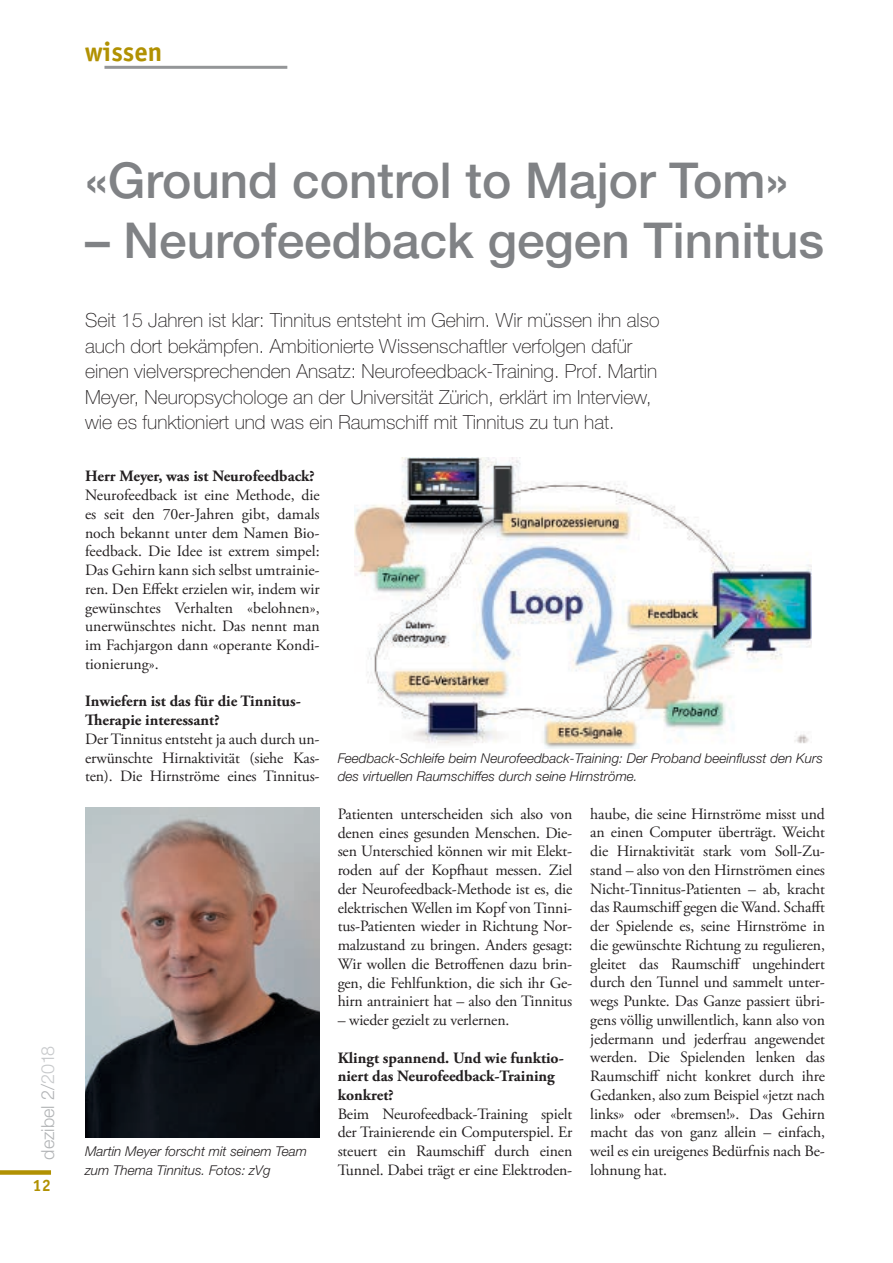
<style>
.page{position:relative;width:893px;height:1263px;background:#fff}
.page>*{position:absolute;margin:0;border:0;box-sizing:border-box;transform-origin:0 0}
.t1{font:500 49.5px "Helvetica Neue LT Pro";color:#808285}
.t2{font:700 27px "Officina Sans Std";color:#b19102}
.t3{font:100 19.5px/25.5px "Helvetica Neue LT Pro";color:#231f20}
.t4{font:300 18px "Helvetica Neue LT Pro";color:#b2b4b6}
.t5{font:700 16.5px "Officina Sans Std";color:#b19102}
.t6{font:15.75px/18.8px "Adobe Garamond Pro";letter-spacing:-.01em;color:#231f20;text-align:justify}
.t7{font:700 15.75px/18.8px "Adobe Garamond Pro";color:#231f20}
.t8{font:italic 300 13.5px/18.8px "Helvetica Neue LT Pro";color:#231f20}
.s1{color:#c7c9cb}
</style>
<div class="page">
<hr style="left:104px;top:66px;width:183px;height:3px;background:#949698">
<div style="left:0;top:1170px;width:51px;height:5px;background:#b19102"></div>
<img style="left:355px;top:457px;width:456px;height:291px">
<img style="left:85px;top:808px;width:235px;height:330px">
<h2 class="t2" style="left:85px;top:35px;width:79px">wissen</h2>
<p class="t4" style="left:37px;top:1160px;width:116px;rotate:-90deg">dezibel 2/<span class="s1">2018</span></p>
<p class="t5" style="left:33px;top:1175px;width:20px">12</p>
<h1 class="t1" style="left:85px;top:151px;width:705px">«Ground control to Major Tom»</h1>
<h1 class="t1" style="left:85px;top:211px;width:741px">– Neurofeedback gegen Tinnitus</h1>
<p class="t3" style="left:85px;top:308px;width:576px">Seit 15 Jahren ist klar: Tinnitus entsteht im Gehirn. Wir müssen ihn also auch dort bekämpfen. Ambitionierte Wissenschaftler verfolgen dafür einen vielversprechenden Ansatz: Neurofeedback-Training. Prof. Martin Meyer, Neuropsychologe an der Universität Zürich, erklärt im Interview, wie es funktioniert und was ein Raumschiff mit Tinnitus zu tun hat.</p>
<p class="t7" style="left:85px;top:467px;width:231px">Herr Meyer, was ist Neurofeedback?</p>
<p class="t6" style="left:85px;top:486px;width:236px">Neurofeedback ist eine Methode, die es seit den 70er-Jahren gibt, damals noch bekannt unter dem Namen Bio&shy;feedback. Die Idee ist extrem simpel:<br>Das Gehirn kann sich selbst umtrainie&shy;ren. Den Effekt erzielen wir, indem wir gewünschtes Verhalten «belohnen», unerwünschtes nicht. Das nennt man im Fachjargon dann «operante Kondi&shy;tionierung».</p>
<p class="t7" style="left:85px;top:692px;width:217px">Inwiefern ist das für die Tinnitus-<br>Therapie interessant?</p>
<p class="t6" style="left:85px;top:730px;width:236px">Der Tinnitus entsteht ja auch durch un&shy;erwünschte Hirnaktivität (siehe Kas&shy;ten). Die Hirnströme eines Tinnitus-</p>
<p class="t8" style="left:85px;top:1142px;width:224px">Martin Meyer forscht mit seinem Team zum Thema Tinnitus. Fotos: zVg</p>
<p class="t8" style="left:338px;top:748px;width:487px">Feedback-Schleife beim Neurofeedback-Training: Der Proband beeinflusst den Kurs des virtuellen Raumschiffes durch seine Hirnströme.</p>
<p class="t6" style="left:338px;top:805px;width:236px">Patienten unterscheiden sich also von denen eines gesunden Menschen. Die&shy;sen Unterschied können wir mit Elekt&shy;roden auf der Kopfhaut messen. Ziel der Neurofeedback-Methode ist es, die elektrischen Wellen im Kopf von Tinni&shy;tus-Patienten wieder in Richtung Nor&shy;malzustand zu bringen. Anders gesagt:<br>Wir wollen die Betroffenen dazu brin&shy;gen, die Fehlfunktion, die sich ihr Ge&shy;hirn antrainiert hat – also den Tinnitus</p>
<p class="t6" style="left:338px;top:1011px;width:173px">– wieder gezielt zu verlernen.</p>
<p class="t7" style="left:338px;top:1048px;width:228px">Klingt spannend. Und wie funktio&shy;niert das Neurofeedback-Training konkret?</p>
<p class="t6" style="left:338px;top:1105px;width:236px">Beim Neurofeedback-Training spielt der Trainierende ein Computerspiel. Er steuert ein Raumschiff durch einen Tunnel. Dabei trägt er eine Elektroden-</p>
<p class="t6" style="left:590px;top:805px;width:236px">haube, die seine Hirnströme misst und an einen Computer überträgt. Weicht die Hirnaktivität stark vom Soll-Zu&shy;stand – also von den Hirnströmen eines Nicht-Tinnitus-Patienten – ab, kracht das Raumschiff gegen die Wand. Schafft der Spielende es, seine Hirnströme in die gewünschte Richtung zu regulieren, gleitet das Raumschiff ungehindert durch den Tunnel und sammelt unter&shy;wegs Punkte. Das Ganze passiert übri&shy;gens völlig unwillentlich, kann also von jedermann und jederfrau angewendet werden. Die Spielenden lenken das Raumschiff nicht konkret durch ihre Gedanken, also zum Beispiel «jetzt nach links» oder «bremsen!». Das Gehirn macht das von ganz allein – einfach, weil es ein ureigenes Bedürfnis nach Be&shy;lohnung hat.</p>
</div>
